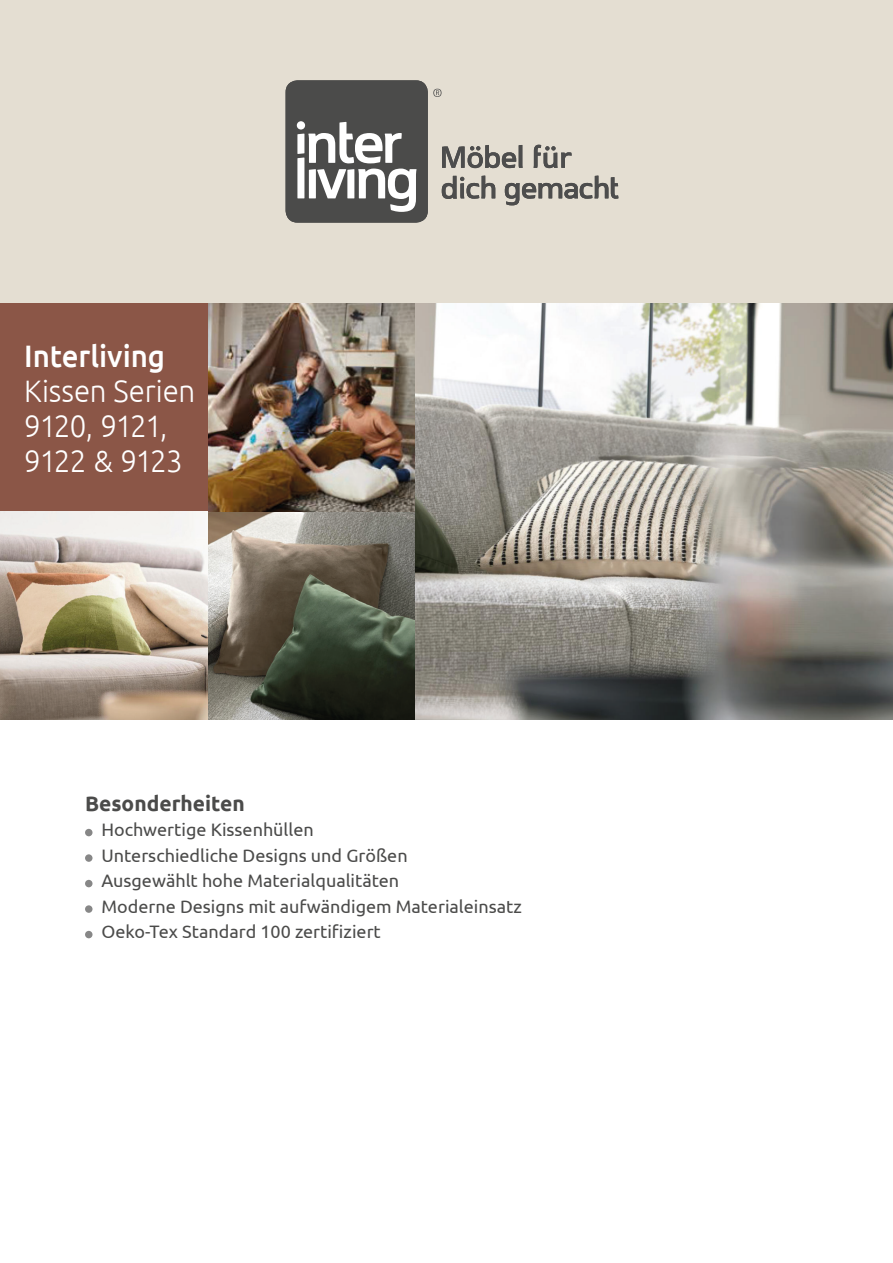
<style>
.page{position:relative;width:893px;height:1263px;background:#fff}
.page>*{position:absolute;margin:0;border:0;box-sizing:border-box;transform-origin:0 0}
.t1{font:300 31.05px/35.1px "Ubuntu";letter-spacing:-.02em;color:#fff;scale:.95 1}
.t2{font:500 31.05px "Ubuntu";letter-spacing:-.005em;color:#fff;scale:.95 1}
.t3{font:700 21px "Ubuntu";color:#4b4b4a}
.t4{font:18px "Ubuntu";color:#4b4b4a}
</style>
<div class="page">
<div style="left:0;top:0;width:893px;height:719px;background:#e4ded2"></div>
<div style="left:286px;top:80px;width:142px;height:143px;background:#4b4b4a;border-radius:12px"></div>
<svg style="left:534px;top:145px;width:38px;height:23px"></svg>
<svg style="left:505px;top:176px;width:113px;height:29px"></svg>
<svg style="left:297px;top:121px;width:120px;height:91px"></svg>
<svg style="left:442px;top:145px;width:81px;height:23px"></svg>
<svg style="left:442px;top:176px;width:53px;height:23px"></svg>
<svg style="left:433px;top:89px;width:8px;height:8px"></svg>
<div style="left:85px;top:829px;width:8px;height:7px;background:#878787;border-radius:50%"></div>
<div style="left:85px;top:854px;width:8px;height:8px;background:#878787;border-radius:50%"></div>
<div style="left:85px;top:880px;width:8px;height:7px;background:#878787;border-radius:50%"></div>
<div style="left:85px;top:905px;width:8px;height:8px;background:#878787;border-radius:50%"></div>
<div style="left:85px;top:931px;width:8px;height:7px;background:#878787;border-radius:50%"></div>
<img style="left:208px;top:303px;width:685px;height:416px">
<img style="left:208px;top:303px;width:208px;height:208px">
<img style="left:0;top:511px;width:208px;height:208px">
<div style="left:0;top:303px;width:208px;height:208px;background:#8b5647"></div>
<p class="t2" style="left:24px;top:336px;width:150px">Interliving</p>
<p class="t1" style="left:24px;top:372px;width:181px">Kissen Serien</p>
<p class="t1" style="left:24px;top:407px;width:168px">9120, 9121,<br>9122 &amp; 9123</p>
<p class="t3" style="left:85px;top:791px;width:161px">Besonderheiten</p>
<p class="t4" style="left:102px;top:819px;width:214px">Hochwertige Kissenhüllen</p>
<p class="t4" style="left:102px;top:844px;width:308px">Unterschiedliche Designs und Größen</p>
<p class="t4" style="left:102px;top:870px;width:299px">Ausgewählt hohe Materialqualitäten</p>
<p class="t4" style="left:102px;top:895px;width:422px">Moderne Designs mit aufwändigem Materialeinsatz</p>
<p class="t4" style="left:102px;top:921px;width:281px">Oeko-Tex Standard 100 zertifiziert</p>
</div>
